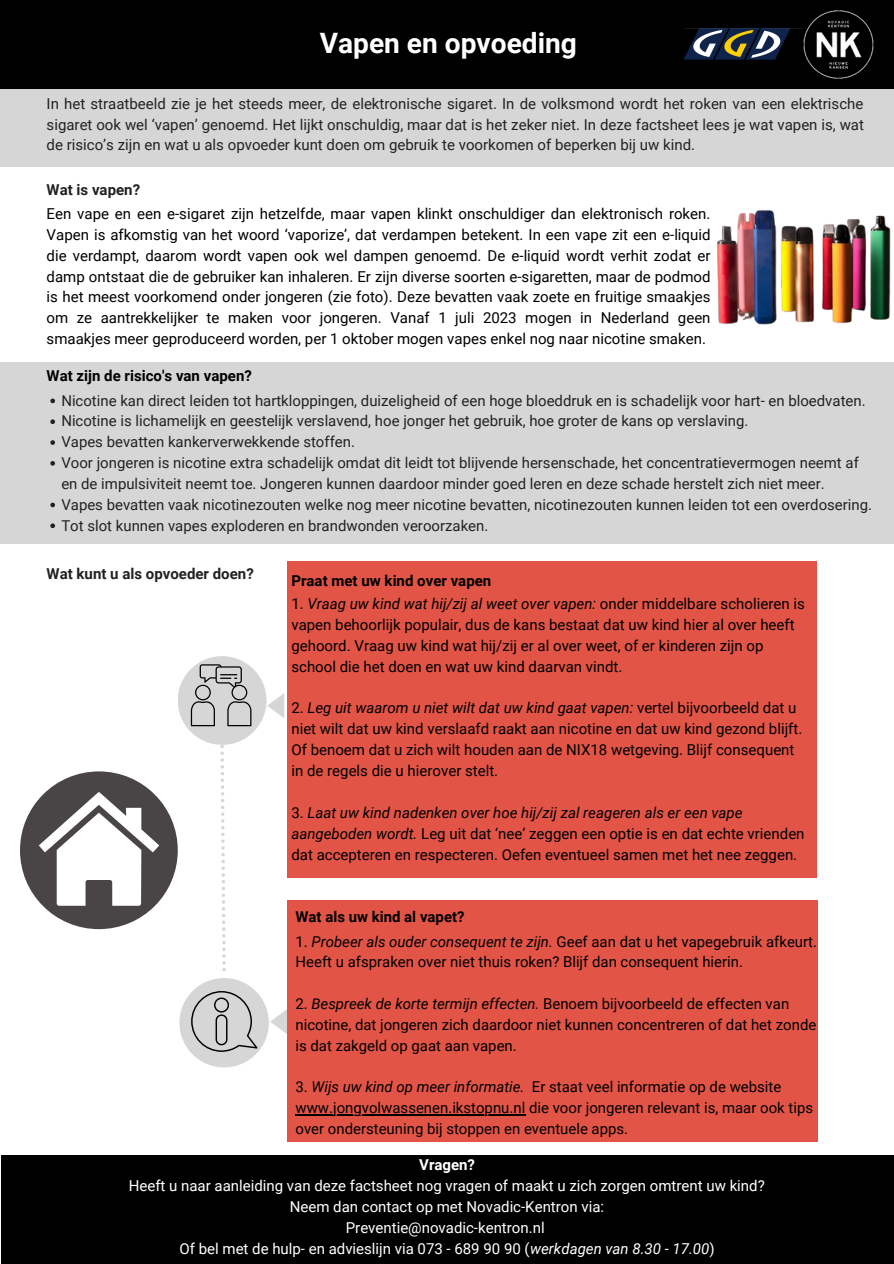
<style>
.page{position:relative;width:894px;height:1264px;background:#fff}
.page>*{position:absolute;margin:0;border:0;box-sizing:border-box;transform-origin:0 0}
.t1{font:700 28.05px "Roboto";color:#fff}
.t2{font:15px/20.7px "Roboto";color:#000}
.t3{font:15px/20.9px "Roboto";color:#222}
.t4{font:15px/21px "Roboto";color:#fff;text-align:center}
.t5{font:700 15px "Roboto";color:#000}
.t6{font:700 15px "Roboto";color:#222}
.t7{font:700 15px "Roboto";color:#fff}
.s1{font-style:italic}
</style>
<div class="page">
<div style="left:0;top:78px;width:893px;height:89px;background:#d6d6d6"></div>
<div style="left:0;top:0;width:893px;height:89px;background:#000"></div>
<div style="left:0;top:362px;width:893px;height:181px;background:#d6d6d6"></div>
<img style="left:793px;top:10px;width:81px;height:69px">
<svg style="left:220px;top:744px;width:6px;height:227px"></svg>
<div style="left:178px;top:656px;width:88px;height:88px;background:#d6d6d6;border-radius:50%"></div>
<div style="left:179px;top:978px;width:90px;height:89px;background:#d6d6d6;border-radius:50%"></div>
<div style="left:287px;top:561px;width:529px;height:316px;background:#e25446"></div>
<svg style="left:267px;top:693px;width:17px;height:25px"></svg>
<svg style="left:270px;top:1009px;width:17px;height:25px"></svg>
<div style="left:1px;top:1155px;width:892px;height:108px;background:#000"></div>
<div style="left:287px;top:900px;width:530px;height:241px;background:#e25446"></div>
<svg style="left:191px;top:664px;width:60px;height:62px"></svg>
<img style="left:717px;top:210px;width:174px;height:115px">
<svg style="left:191px;top:991px;width:66px;height:60px"></svg>
<div style="left:20px;top:771px;width:158px;height:158px;background:#494547;border-radius:50%"></div>
<svg style="left:39px;top:792px;width:120px;height:113px"></svg>
<svg style="left:50px;top:398px;width:5px;height:5px"></svg>
<svg style="left:50px;top:419px;width:5px;height:5px"></svg>
<svg style="left:50px;top:440px;width:5px;height:5px"></svg>
<svg style="left:50px;top:461px;width:5px;height:4px"></svg>
<svg style="left:50px;top:502px;width:5px;height:5px"></svg>
<svg style="left:50px;top:523px;width:5px;height:5px"></svg>
<hr style="left:295px;top:1113px;width:38px;height:2px;background:#000">
<hr style="left:333px;top:1113px;width:192px;height:2px;background:#000">
<img style="left:684px;top:29px;width:118px;height:36px">
<h1 class="t1" style="left:320px;top:27px;width:258px">Vapen en opvoeding</h1>
<p class="t3" style="left:47px;top:94px;width:818px;line-height:20.2px;text-align:justify">In het straatbeeld zie je het steeds meer, de elektronische sigaret. In de volksmond wordt het roken van een elektrische sigaret ook wel ‘vapen’ genoemd. Het lijkt onschuldig, maar dat is het zeker niet. In deze factsheet lees je wat vapen is, wat de risico’s zijn en wat u als opvoeder kunt doen om gebruik te voorkomen of beperken bij uw kind.</p>
<p class="t6" style="left:47px;top:181px;width:95px">Wat is vapen?</p>
<p class="t2" style="left:47px;top:204px;width:665px;text-align:justify">Een vape en een e-sigaret zijn hetzelfde, maar vapen klinkt onschuldiger dan elektronisch roken.<br>Vapen is afkomstig van het woord ‘vaporize’, dat verdampen betekent. In een vape zit een e-liquid die verdampt, daarom wordt vapen ook wel dampen genoemd. De e-liquid wordt verhit zodat er damp ontstaat die de gebruiker kan inhaleren. Er zijn diverse soorten e-sigaretten, maar de podmod is het meest voorkomend onder jongeren (zie foto). Deze bevatten vaak zoete en fruitige smaakjes om ze aantrekkelijker te maken voor jongeren. Vanaf 1 juli 2023 mogen in Nederland geen smaakjes meer geproduceerd worden, per 1 oktober mogen vapes enkel nog naar nicotine smaken.</p>
<p class="t5" style="left:47px;top:367px;width:207px">Wat zijn de risico's van vapen?</p>
<p class="t3" style="left:61px;top:390px;width:812px">Nicotine kan direct leiden tot hartkloppingen, duizeligheid of een hoge bloeddruk en is schadelijk voor hart- en bloedvaten.<br>Nicotine is lichamelijk en geestelijk verslavend, hoe jonger het gebruik, hoe groter de kans op verslaving.<br>Vapes bevatten kankerverwekkende stoffen.<br>Voor jongeren is nicotine extra schadelijk omdat dit leidt tot blijvende hersenschade, het concentratievermogen neemt af en de impulsiviteit neemt toe. Jongeren kunnen daardoor minder goed leren en deze schade herstelt zich niet meer.<br>Vapes bevatten vaak nicotinezouten welke nog meer nicotine bevatten, nicotinezouten kunnen leiden tot een overdosering.<br>Tot slot kunnen vapes exploderen en brandwonden veroorzaken.</p>
<p class="t6" style="left:47px;top:565px;width:209px">Wat kunt u als opvoeder doen?</p>
<p class="t5" style="left:291px;top:572px;width:201px">Praat met uw kind over vapen</p>
<p class="t2" style="left:291px;top:593px;width:514px">1. <span class="s1">Vraag uw kind wat hij/zij al weet over vapen:</span> onder middelbare scholieren is vapen behoorlijk populair, dus de kans bestaat dat uw kind hier al over heeft gehoord. Vraag uw kind wat hij/zij er al over weet, of er kinderen zijn op school die het doen en wat uw kind daarvan vindt.</p>
<p class="t2" style="left:291px;top:698px;width:512px">2. <span class="s1">Leg uit waarom u niet wilt dat uw kind gaat vapen:</span> vertel bijvoorbeeld dat u niet wilt dat uw kind verslaafd raakt aan nicotine en dat uw kind gezond blijft.<br>Of benoem dat u zich wilt houden aan de NIX18 wetgeving. Blijf consequent in de regels die u hierover stelt.</p>
<p class="t2" style="left:291px;top:802px;width:514px">3. <span class="s1">Laat uw kind nadenken over hoe hij/zij zal reageren als er een vape aangeboden wordt.</span> Leg uit dat ‘nee’ zeggen een optie is en dat echte vrienden dat accepteren en respecteren. Oefen eventueel samen met het nee zeggen.</p>
<p class="t5" style="left:295px;top:908px;width:170px">Wat als uw kind al vapet?</p>
<p class="t2" style="left:295px;top:931px;width:523px">1. <span class="s1">Probeer als ouder consequent te zijn.</span> Geef aan dat u het vapegebruik afkeurt.<br>Heeft u afspraken over niet thuis roken? Blijf dan consequent hierin.</p>
<p class="t2" style="left:295px;top:993px;width:522px">2. <span class="s1">Bespreek de korte termijn effecten.</span> Benoem bijvoorbeeld de effecten van nicotine, dat jongeren zich daardoor niet kunnen concentreren of dat het zonde is dat zakgeld op gaat aan vapen.</p>
<p class="t2" style="left:295px;top:1076px;width:519px">3. <span class="s1">Wijs uw kind op meer informatie.</span> Er staat veel informatie op de website www.jongvolwassenen.ikstopnu.nl die voor jongeren relevant is, maar ook tips over ondersteuning bij stoppen en eventuele apps.</p>
<p class="t7" style="left:419px;top:1155px;width:57px">Vragen?</p>
<p class="t4" style="left:129px;top:1175px;width:637px">Heeft u naar aanleiding van deze factsheet nog vragen of maakt u zich zorgen omtrent uw kind?<br>Neem dan contact op met Novadic-Kentron via:<br>Preventie@novadic-kentron.nl<br>Of bel met de hulp- en advieslijn via 073 - 689 90 90 (<span class="s1">werkdagen van 8.30 - 17.00</span>)</p>
</div>
